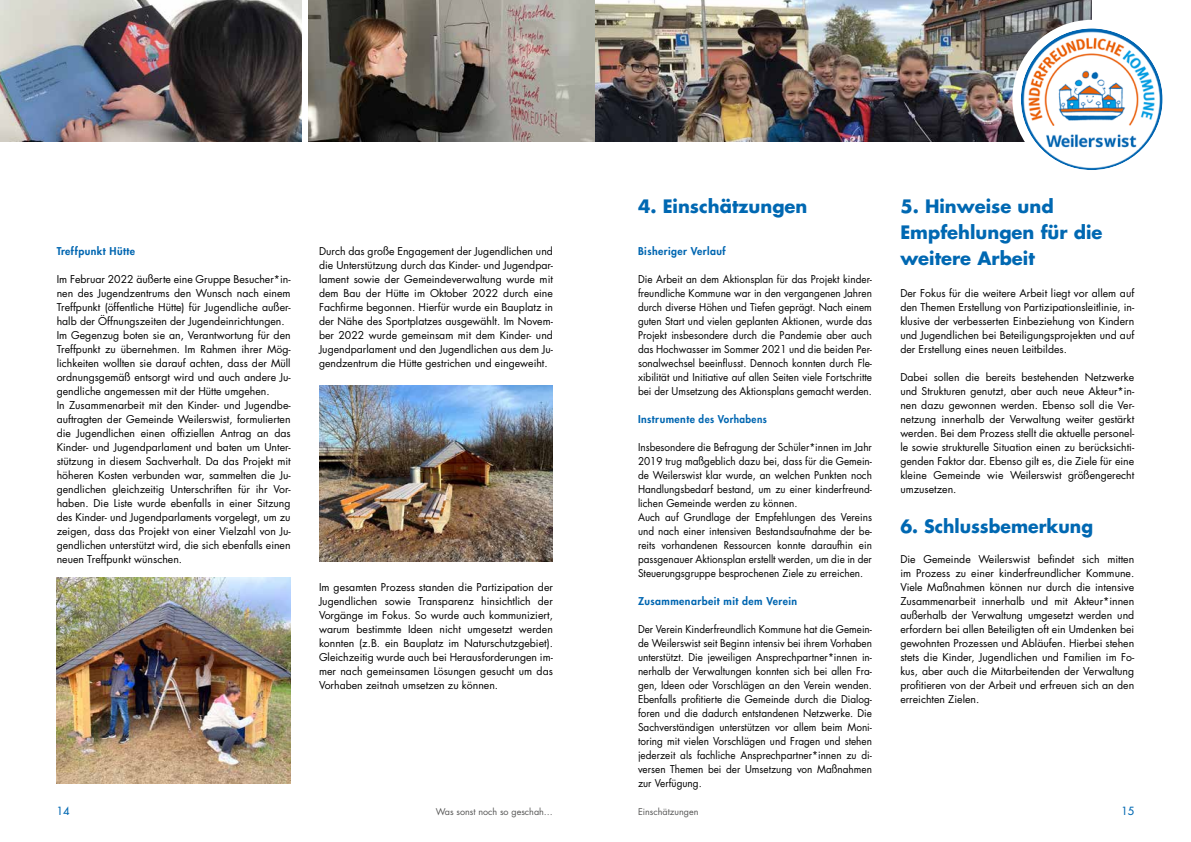
<style>
.page{position:relative;width:1191px;height:842px;background:#fff}
.page>*{position:absolute;margin:0;border:0;box-sizing:border-box;transform-origin:0 0}
.t1{font:700 18px/26px "Futura LT";color:#0068b2}
.t2{font:700 18px "Futura LT";color:#0068b2;scale:.96 1}
.t3{font:11px "Futura LT";color:#0068b2}
.t4{font:10.5px/14px "Futura LT";color:#000;text-align:justify}
.t5{font:10.5px/14px "Futura LT";color:#000;text-align:justify;scale:.95 1}
.t6{font:800 10.5px "Futura LT";letter-spacing:.04em;color:#0066b1}
.t7{font:9px "Futura LT";color:#565655}
</style>
<div class="page">
<img style="left:0;top:0;width:302px;height:142px">
<img style="left:308px;top:0;width:287px;height:142px">
<img style="left:595px;top:0;width:496px;height:142px">
<img style="left:57px;top:577px;width:234px;height:207px">
<img style="left:319px;top:386px;width:234px;height:175px">
<div style="left:1016px;top:24px;width:150px;height:150px;background:#fff;border-radius:50%"></div>
<img style="left:1020px;top:28px;width:142px;height:142px;border-radius:71px">
<div style="left:1012px;top:20px;width:159px;height:159px;border:9px solid #fff;border-radius:50%"></div>
<p class="t6" style="left:57px;top:244px;width:80px">Treffpunkt Hütte</p>
<p class="t4" style="left:57px;top:272px;width:235px;text-align:left">Im Februar 2022 äußerte eine Gruppe Besucher*in&shy;nen des Jugendzentrums den Wunsch nach einem Treffpunkt (öffentliche Hütte) für Jugendliche außer&shy;halb der Öffnungszeiten der Jugendeinrichtungen.<br>Im Gegenzug boten sie an, Verantwortung für den Treffpunkt zu übernehmen. Im Rahmen ihrer Mög&shy;lichkeiten wollten sie darauf achten, dass der Müll ordnungsgemäß entsorgt wird und auch andere Ju&shy;gendliche angemessen mit der Hütte umgehen.<br>In Zusammenarbeit mit den Kinder- und Jugendbe&shy;auftragten der Gemeinde Weilerswist, formulierten die Jugendlichen einen offiziellen Antrag an das Kinder- und Jugendparlament und baten um Unter&shy;stützung in diesem Sachverhalt. Da das Projekt mit höheren Kosten verbunden war, sammelten die Ju&shy;gendlichen gleichzeitig Unterschriften für ihr Vor&shy;haben. Die Liste wurde ebenfalls in einer Sitzung des Kinder- und Jugendparlaments vorgelegt, um zu zeigen, dass das Projekt von einer Vielzahl von Ju&shy;gendlichen unterstützt wird, die sich ebenfalls einen neuen Treffpunkt wünschen.</p>
<p class="t4" style="left:319px;top:244px;width:235px">Durch das große Engagement der Jugendlichen und die Unterstützung durch das Kinder- und Jugendpar&shy;lament sowie der Gemeindeverwaltung wurde mit dem Bau der Hütte im Oktober 2022 durch eine Fachfirme begonnen. Hierfür wurde ein Bauplatz in der Nähe des Sportplatzes ausgewählt. Im Novem&shy;ber 2022 wurde gemeinsam mit dem Kinder- und Jugendparlament und den Jugendlichen aus dem Ju&shy;gendzentrum die Hütte gestrichen und eingeweiht.</p>
<p class="t4" style="left:319px;top:580px;width:235px">Im gesamten Prozess standen die Partizipation der Jugendlichen sowie Transparenz hinsichtlich der Vorgänge im Fokus. So wurde auch kommuniziert, warum bestimmte Ideen nicht umgesetzt werden konnten (z.B. ein Bauplatz im Naturschutzgebiet).<br>Gleichzeitig wurde auch bei Herausforderungen im&shy;mer nach gemeinsamen Lösungen gesucht um das Vorhaben zeitnah umsetzen zu können.</p>
<h1 class="t1" style="left:638px;top:193px;width:171px">4. Einschätzungen</h1>
<h1 class="t1" style="left:900px;top:193px;width:204px">5. Hinweise und<br>Empfehlungen für die weitere Arbeit</h1>
<p class="t6" style="left:638px;top:244px;width:89px">Bisheriger Verlauf</p>
<p class="t5" style="left:638px;top:272px;width:248px">Die Arbeit an dem Aktionsplan für das Projekt kinder&shy;freundliche Kommune war in den vergangenen Jahren durch diverse Höhen und Tiefen geprägt. Nach einem guten Start und vielen geplanten Aktionen, wurde das Projekt insbesondere durch die Pandemie aber auch das Hochwasser im Sommer 2021 und die beiden Per&shy;sonalwechsel beeinflusst. Dennoch konnten durch Fle&shy;xibilität und Initiative auf allen Seiten viele Fortschritte bei der Umsetzung des Aktionsplans gemacht werden.</p>
<p class="t6" style="left:638px;top:412px;width:130px">Instrumente des Vorhabens</p>
<p class="t5" style="left:638px;top:440px;width:248px;text-align:left">Insbesondere die Befragung der Schüler*innen im Jahr 2019 trug maßgeblich dazu bei, dass für die Gemein&shy;de Weilerswist klar wurde, an welchen Punkten noch Handlungsbedarf bestand, um zu einer kinderfreund&shy;lichen Gemeinde werden zu können.<br>Auch auf Grundlage der Empfehlungen des Vereins und nach einer intensiven Bestandsaufnahme der be&shy;reits vorhandenen Ressourcen konnte daraufhin ein passgenauer Aktionsplan erstellt werden, um die in der Steuerungsgruppe besprochenen Ziele zu erreichen.</p>
<p class="t6" style="left:638px;top:594px;width:161px">Zusammenarbeit mit dem Verein</p>
<p class="t5" style="left:638px;top:622px;width:248px">Der Verein Kinderfreundlich Kommune hat die Gemein&shy;de Weilerswist seit Beginn intensiv bei ihrem Vorhaben unterstützt. Die jeweiligen Ansprechpartner*innen in&shy;nerhalb der Verwaltungen konnten sich bei allen Fra&shy;gen, Ideen oder Vorschlägen an den Verein wenden.<br>Ebenfalls profitierte die Gemeinde durch die Dialog&shy;foren und die dadurch entstandenen Netzwerke. Die Sachverständigen unterstützen vor allem beim Moni&shy;toring mit vielen Vorschlägen und Fragen und stehen jederzeit als fachliche Ansprechpartner*innen zu di&shy;versen Themen bei der Umsetzung von Maßnahmen zur Verfügung.</p>
<p class="t4" style="left:900px;top:286px;width:235px">Der Fokus für die weitere Arbeit liegt vor allem auf den Themen Erstellung von Partizipationsleitlinie, in&shy;klusive der verbesserten Einbeziehung von Kindern und Jugendlichen bei Beteiligungsprojekten und auf der Erstellung eines neuen Leitbildes.</p>
<p class="t4" style="left:900px;top:370px;width:235px">Dabei sollen die bereits bestehenden Netzwerke und Strukturen genutzt, aber auch neue Akteur*in&shy;nen dazu gewonnen werden. Ebenso soll die Ver&shy;netzung innerhalb der Verwaltung weiter gestärkt werden. Bei dem Prozess stellt die aktuelle personel&shy;le sowie strukturelle Situation einen zu berücksichti&shy;genden Faktor dar. Ebenso gilt es, die Ziele für eine kleine Gemeinde wie Weilerswist größengerecht umzusetzen.</p>
<h1 class="t2" style="left:900px;top:514px;width:202px">6. Schlussbemerkung</h1>
<p class="t4" style="left:900px;top:552px;width:235px">Die Gemeinde Weilerswist befindet sich mitten im Prozess zu einer kinderfreundlicher Kommune.<br>Viele Maßnahmen können nur durch die intensive Zusammenarbeit innerhalb und mit Akteur*innen außerhalb der Verwaltung umgesetzt werden und erfordern bei allen Beteiligten oft ein Umdenken bei gewohnten Prozessen und Abläufen. Hierbei stehen stets die Kinder, Jugendlichen und Familien im Fo&shy;kus, aber auch die Mitarbeitenden der Verwaltung profitieren von der Arbeit und erfreuen sich an den erreichten Zielen.</p>
<p class="t3" style="left:57px;top:804px;width:14px">14</p>
<p class="t3" style="left:1121px;top:804px;width:14px">15</p>
<p class="t7" style="left:436px;top:806px;width:119px">Was sonst noch so geschah…</p>
<p class="t7" style="left:638px;top:806px;width:62px">Einschätzungen</p>
</div>
